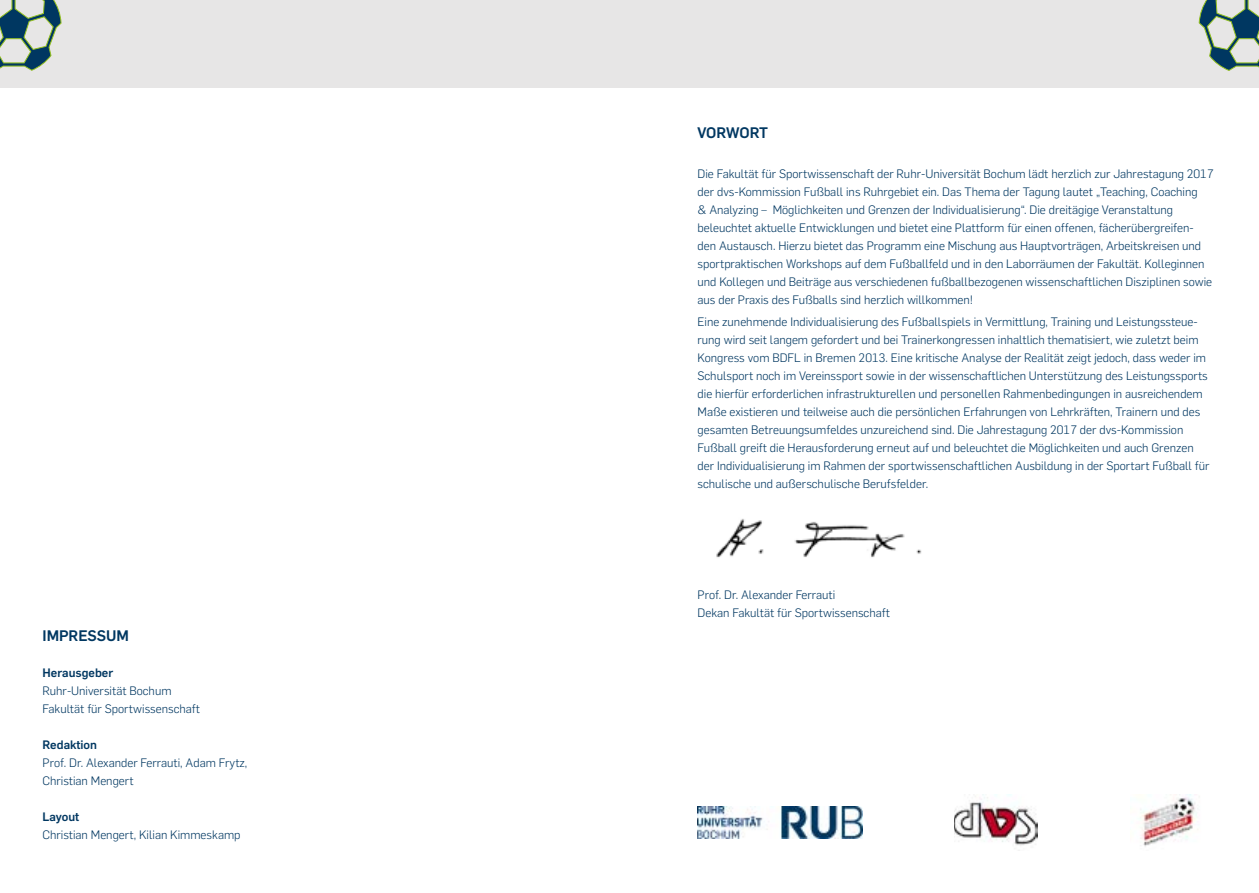
<style>
.page{position:relative;width:1259px;height:893px;background:#fff}
.page>*{position:absolute;margin:0;border:0;box-sizing:border-box;transform-origin:0 0}
.t1{font:700 15px "Rub Flama";color:#003761}
.t2{font:300 12px/18px "Rub Flama";color:#003761}
.t3{font:700 12px "Rub Flama";color:#003761}
</style>
<div class="page">
<img style="left:697px;top:807px;width:165px;height:31px">
<img style="left:954px;top:794px;width:83px;height:57px">
<img style="left:1140px;top:794px;width:58px;height:53px">
<div style="left:0;top:0;width:1259px;height:88px;background:#e7e6e6"></div>
<svg style="left:1198px;top:0;width:61px;height:71px"></svg>
<svg style="left:0;top:0;width:62px;height:71px"></svg>
<img style="left:716px;top:519px;width:206px;height:39px">
<p class="t1" style="left:43px;top:625px;width:88px">IMPRESSUM</p>
<p class="t3" style="left:43px;top:664px;width:72px">Herausgeber</p>
<p class="t2" style="left:43px;top:681px;width:159px">Ruhr-Universität Bochum<br>Fakultät für Sportwissenschaft</p>
<p class="t3" style="left:43px;top:736px;width:56px">Redaktion</p>
<p class="t2" style="left:43px;top:753px;width:206px">Prof. Dr. Alexander Ferrauti, Adam Frytz,<br>Christian Mengert</p>
<p class="t3" style="left:43px;top:808px;width:38px">Layout</p>
<p class="t2" style="left:43px;top:825px;width:199px">Christian Mengert, Kilian Kimmeskamp</p>
<p class="t1" style="left:697px;top:121px;width:72px">VORWORT</p>
<p class="t2" style="left:697px;top:164px;width:518px">Die Fakultät für Sportwissenschaft der Ruhr-Universität Bochum lädt herzlich zur Jahrestagung 2017 der dvs-Kommission Fußball ins Ruhrgebiet ein. Das Thema der Tagung lautet „Teaching, Coaching<br>&amp; Analyzing – Möglichkeiten und Grenzen der Individualisierung“. Die dreitägige Veranstaltung beleuchtet aktuelle Entwicklungen und bietet eine Plattform für einen offenen, fächerübergreifen&shy;den Austausch. Hierzu bietet das Programm eine Mischung aus Hauptvorträgen, Arbeitskreisen und sportpraktischen Workshops auf dem Fußballfeld und in den Laborräumen der Fakultät. Kolleginnen und Kollegen und Beiträge aus verschiedenen fußballbezogenen wissenschaftlichen Disziplinen sowie aus der Praxis des Fußballs sind herzlich willkommen!</p>
<p class="t2" style="left:697px;top:312px;width:513px">Eine zunehmende Individualisierung des Fußballspiels in Vermittlung, Training und Leistungssteue&shy;rung wird seit langem gefordert und bei Trainerkongressen inhaltlich thematisiert, wie zuletzt beim Kongress vom BDFL in Bremen 2013. Eine kritische Analyse der Realität zeigt jedoch, dass weder im Schulsport noch im Vereinssport sowie in der wissenschaftlichen Unterstützung des Leistungssports die hierfür erforderlichen infrastrukturellen und personellen Rahmenbedingungen in ausreichendem Maße existieren und teilweise auch die persönlichen Erfahrungen von Lehrkräften, Trainern und des gesamten Betreuungsumfeldes unzureichend sind. Die Jahrestagung 2017 der dvs-Kommission Fußball greift die Herausforderung erneut auf und beleuchtet die Möglichkeiten und auch Grenzen der Individualisierung im Rahmen der sportwissenschaftlichen Ausbildung in der Sportart Fußball für schulische und außerschulische Berufsfelder.</p>
<p class="t2" style="left:697px;top:585px;width:194px">Prof. Dr. Alexander Ferrauti<br>Dekan Fakultät für Sportwissenschaft</p>
</div>
